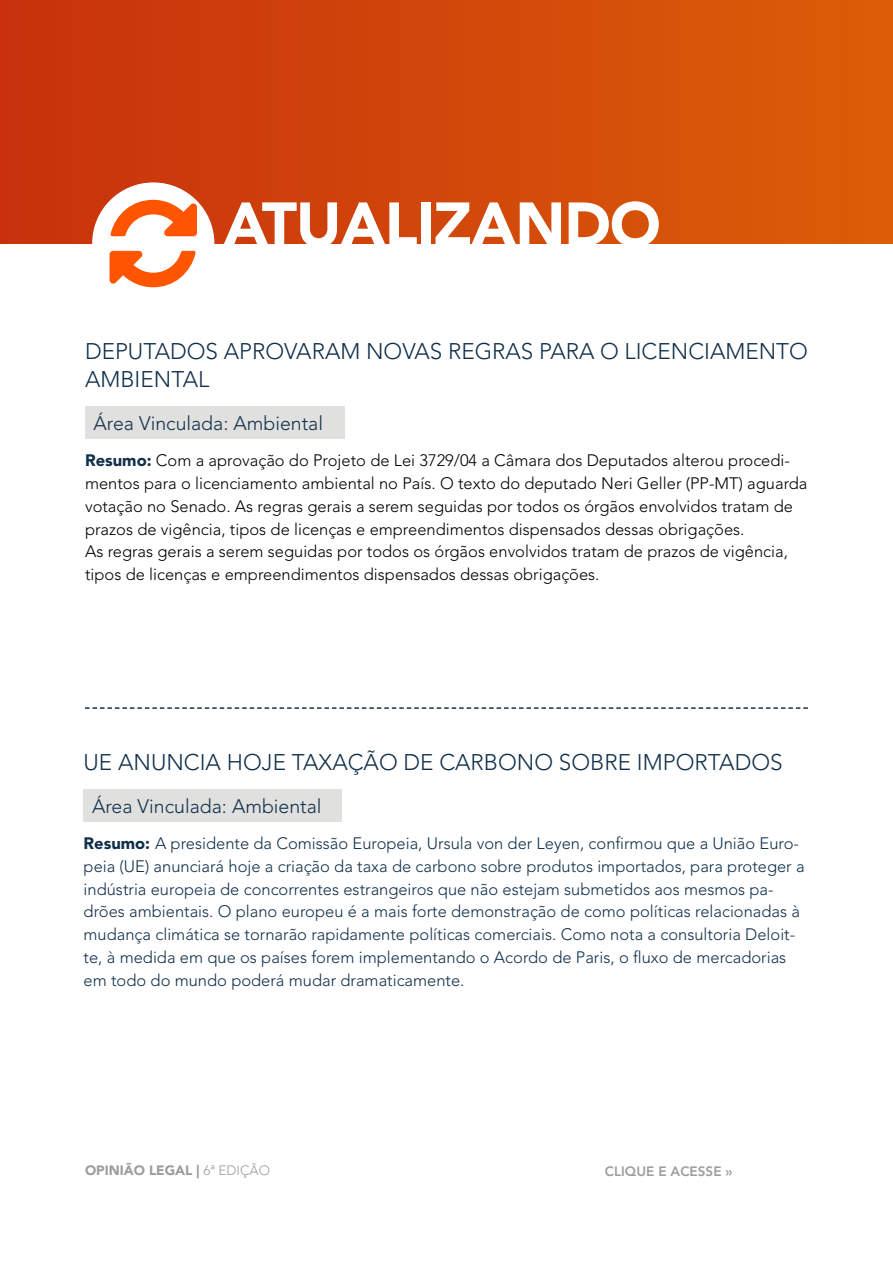
<style>
.page{position:relative;width:893px;height:1263px;background:#fff}
.page>*{position:absolute;margin:0;border:0;box-sizing:border-box;transform-origin:0 0}
.t1{font:900 61.5px "Avenir LT Std";letter-spacing:-.02em;color:#fff}
.t2{font:300 22.5px/28.8px "Avenir LT Std";color:#12304a}
.t3{font:300 19.5px "Avenir LT Std";color:#12304a}
.t4{font:300 16.5px/22.8px "Avenir LT Std";color:#12304a}
.t5{font:300 16.5px/22.8px "Avenir LT Std";color:#000}
.t6{font:900 13.5px "Avenir LT Std";color:#9d9d9c}
.t7{font:800 13.5px "Avenir LT Std";color:#9d9d9c}
.s1{font-weight:900;color:#12304a}
.s2{font-weight:900}
.s3{font-weight:300}
</style>
<div class="page">
<div style="left:85px;top:406px;width:259px;height:33px;background:#e0e0df"></div>
<div style="left:0;top:0;width:893px;height:244px;background:linear-gradient(to right,#c7310d,#db5e08)"></div>
<div style="left:92px;top:182px;width:122px;height:123px;background:#fff;border-radius:50%"></div>
<svg style="left:111px;top:200px;width:86px;height:36px"></svg>
<svg style="left:110px;top:251px;width:86px;height:36px"></svg>
<div style="left:84px;top:789px;width:258px;height:32px;background:#e0e0df"></div>
<svg style="left:85px;top:707px;width:723px;height:2px"></svg>
<h1 class="t1" style="left:223px;top:187px;width:439px">ATUALIZANDO</h1>
<h2 class="t2" style="left:85px;top:337px;width:724px">DEPUTADOS APROVARAM NOVAS REGRAS PARA O LICENCIAMENTO<br>AMBIENTAL</h2>
<p class="t3" style="left:94px;top:412px;width:231px">Área Vinculada: Ambiental</p>
<p class="t5" style="left:85px;top:449px;width:724px"><span class="s1">Resumo:</span> Com a aprovação do Projeto de Lei 3729/04 a Câmara dos Deputados alterou procedi&shy;mentos para o licenciamento ambiental no País. O texto do deputado Neri Geller (PP-MT) aguarda votação no Senado. As regras gerais a serem seguidas por todos os órgãos envolvidos tratam de prazos de vigência, tipos de licenças e empreendimentos dispensados dessas obrigações.<br>As regras gerais a serem seguidas por todos os órgãos envolvidos tratam de prazos de vigência, tipos de licenças e empreendimentos dispensados dessas obrigações.</p>
<h2 class="t2" style="left:84px;top:748px;width:701px">UE ANUNCIA HOJE TAXAÇÃO DE CARBONO SOBRE IMPORTADOS</h2>
<p class="t3" style="left:92px;top:795px;width:231px">Área Vinculada: Ambiental</p>
<p class="t4" style="left:84px;top:832px;width:722px"><span class="s2">Resumo:</span> A presidente da Comissão Europeia, Ursula von der Leyen, confirmou que a União Euro&shy;peia (UE) anunciará hoje a criação da taxa de carbono sobre produtos importados, para proteger a indústria europeia de concorrentes estrangeiros que não estejam submetidos aos mesmos pa&shy;drões ambientais. O plano europeu é a mais forte demonstração de como políticas relacionadas à mudança climática se tornarão rapidamente políticas comerciais. Como nota a consultoria Deloit&shy;te, à medida em que os países forem implementando o Acordo de Paris, o fluxo de mercadorias em todo do mundo poderá mudar dramaticamente.</p>
<p class="t6" style="left:85px;top:1162px;width:187px">OPINIÃO LEGAL | <span class="s3">6a EDIÇÃO</span></p>
<p class="t7" style="left:605px;top:1164px;width:129px">CLIQUE E ACESSE »</p>
</div>
